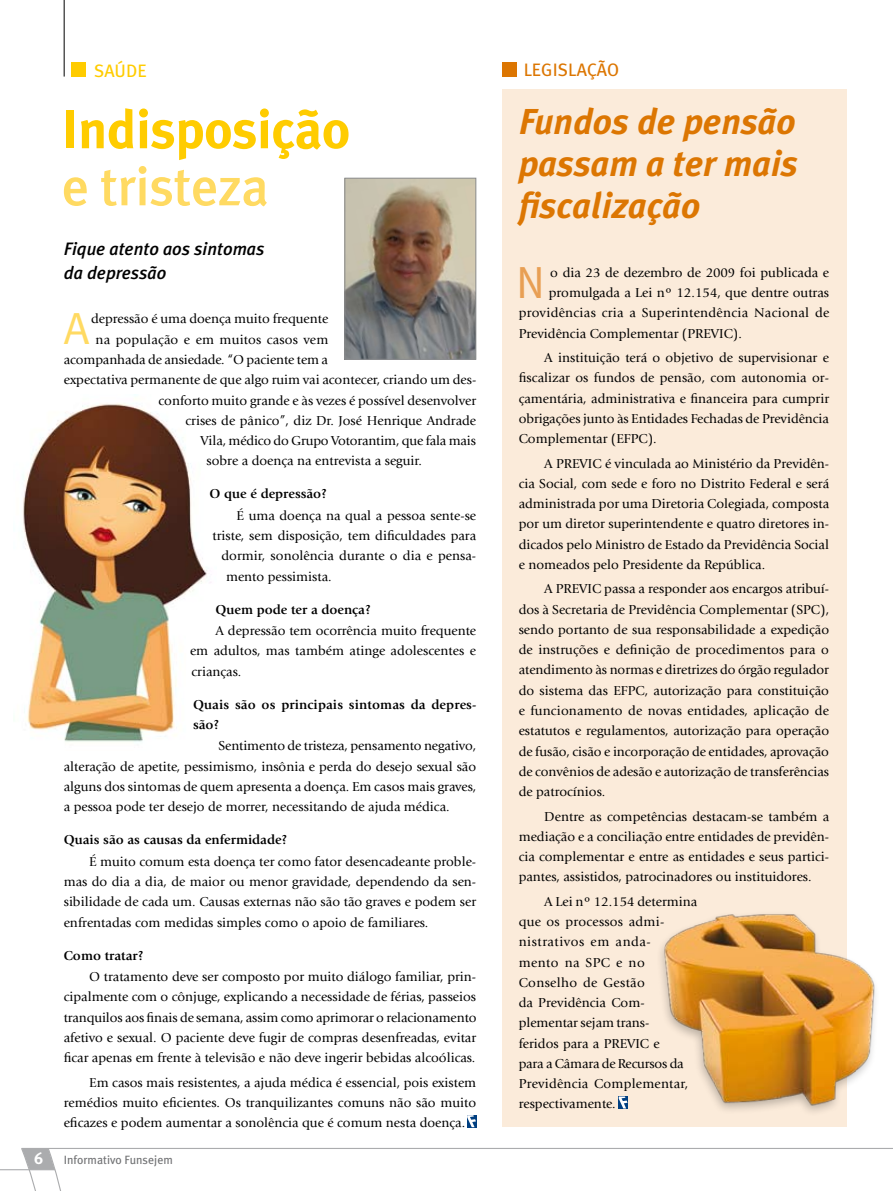
<style>
.page{position:relative;width:893px;height:1191px;background:#fff}
.page>*{position:absolute;margin:0;border:0;box-sizing:border-box;transform-origin:0 0}
.t1{font:700 54px "Meta Plus";letter-spacing:-.01em;color:#fc0}
.t2{font:500 54px "Meta Plus";letter-spacing:-.01em;color:#ffda62}
.t3{font:45px "Meta Plus Normal";color:#ffda62}
.t4{font:45px "Meta Plus Normal";color:#e89f54}
.t5{font:italic 700 36px/42px "Meta Plus";color:#dc7602;text-align:justify}
.t6{font:italic 500 18px/24px "Meta Plus";color:#000}
.t7{font:18px "Meta Plus";color:#dc7602}
.t8{font:18px "Meta Plus";color:#fc0}
.t9{font:13.5px/20.2px "Giovanni";color:#000;text-align:justify}
.t10{font:700 13.5px/20.2px "Giovanni";color:#000}
.t11{font:13.5px "Giovanni";letter-spacing:.02em;color:#000}
.t12{font:12px "Meta Plus";color:#707173}
.s1{font-weight:700;font-size:16.5px;color:#fff}
</style>
<div class="page">
<img style="left:23px;top:394px;width:188px;height:348px">
<img style="left:346px;top:180px;width:128px;height:178px">
<div style="left:344px;top:178px;width:132px;height:182px;border:1px solid #8b8c8e"></div>
<div style="left:502px;top:90px;width:344px;height:1037px;background:#fbebda"></div>
<img style="left:627px;top:881px;width:248px;height:246px">
<svg style="left:20px;top:1148px;width:41px;height:43px"></svg>
<hr style="left:0;top:1169px;width:55px;height:1px;background:#abacae">
<hr style="left:22px;top:1147px;width:871px;height:2px;background:#abacae">
<hr style="left:64px;top:0;width:1px;height:77px;background:#000">
<div style="left:71px;top:62px;width:15px;height:15px;background:#fc0"></div>
<div style="left:502px;top:62px;width:15px;height:15px;background:#dc7602"></div>
<svg style="left:619px;top:1096px;width:9px;height:12px"></svg>
<svg style="left:467px;top:1115px;width:9px;height:12px"></svg>
<h3 class="t8" style="left:94px;top:60px;width:54px">SAÚ DE</h3>
<h3 class="t7" style="left:524px;top:59px;width:95px">LEGISLAÇÃO</h3>
<h1 class="t1" style="left:62px;top:98px;width:290px">Indisposição</h1>
<h1 class="t2" style="left:62px;top:155px;width:209px">e tristeza</h1>
<h3 class="t5" style="left:519px;top:101px;width:281px">Fundos de pensão passam a ter mais fiscalização</h3>
<h3 class="t6" style="left:64px;top:236px;width:202px">Fique atento aos sintomas da depressão</h3>
<p class="t9" style="left:91px;top:309px;width:239px">depressão é uma doença muito frequente</p>
<p class="t9" style="left:96px;top:329px;width:234px">na população e em muitos casos vem</p>
<p class="t9" style="left:64px;top:349px;width:266px">acompanhada de ansiedade. “O paciente tem a</p>
<p class="t9" style="left:64px;top:370px;width:414px">expectativa permanente de que algo ruim vai acontecer, criando um des-</p>
<p class="t9" style="left:159px;top:390px;width:319px">conforto muito grande e às vezes é possível desenvolver</p>
<p class="t9" style="left:186px;top:410px;width:292px">crises de pânico”, diz Dr. José Henrique Andrade</p>
<p class="t9" style="left:201px;top:430px;width:277px">Vila, médico do Grupo Votorantim, que fala mais</p>
<p class="t9" style="left:207px;top:451px;width:217px">sobre a doença na entrevista a seguir.</p>
<p class="t10" style="left:210px;top:484px;width:119px">O que é depressão?</p>
<p class="t9" style="left:237px;top:505px;width:241px">É uma doença na qual a pessoa sente-se</p>
<p class="t9" style="left:213px;top:525px;width:265px">triste, sem disposição, tem dificuldades para</p>
<p class="t9" style="left:222px;top:546px;width:256px">dormir, sonolência durante o dia e pensa-</p>
<p class="t9" style="left:226px;top:566px;width:107px">mento pessimista.</p>
<p class="t10" style="left:216px;top:599px;width:157px">Quem pode ter a doença?</p>
<p class="t9" style="left:190px;top:621px;width:288px;text-indent:26px">A depressão tem ocorrência muito frequente em adultos, mas também atinge adolescentes e crianças.</p>
<p class="t10" style="left:193px;top:694px;width:285px">Quais são os principais sintomas da depres&shy;são?</p>
<p class="t9" style="left:64px;top:736px;width:414px;text-indent:155px">Sentimento de tristeza, pensamento negativo, alteração de apetite, pessimismo, insônia e perda do desejo sexual são alguns dos sintomas de quem apresenta a doença. Em casos mais graves, a pessoa pode ter desejo de morrer, necessitando de ajuda médica.</p>
<p class="t10" style="left:64px;top:829px;width:225px">Quais são as causas da enfermidade?</p>
<p class="t9" style="left:64px;top:851px;width:414px;text-indent:26px">É muito comum esta doença ter como fator desencadeante proble&shy;mas do dia a dia, de maior ou menor gravidade, dependendo da sen&shy;sibilidade de cada um. Causas externas não são tão graves e podem ser enfrentadas com medidas simples como o apoio de familiares.</p>
<p class="t10" style="left:64px;top:945px;width:81px">Como tratar?</p>
<p class="t9" style="left:64px;top:966px;width:414px;text-indent:26px">O tratamento deve ser composto por muito diálogo familiar, prin&shy;cipalmente com o cônjuge, explicando a necessidade de férias, passeios tranquilos aos finais de semana, assim como aprimorar o relacionamento afetivo e sexual. O paciente deve fugir de compras desenfreadas, evitar ficar apenas em frente à televisão e não deve ingerir bebidas alcoólicas.</p>
<p class="t9" style="left:64px;top:1072px;width:414px;text-indent:26px">Em casos mais resistentes, a ajuda médica é essencial, pois existem remédios muito eficientes. Os tranquilizantes comuns não são muito eficazes e podem aumentar a sonolência que é comum nesta doença.</p>
<h2 class="t3" style="left:64px;top:302px;width:27px">A</h2>
<p class="t12" style="left:34px;top:1152px;width:140px"><span class="s1">6</span> Informativo Funsejem</p>
<h2 class="t4" style="left:516px;top:256px;width:30px">N</h2>
<p class="t9" style="left:550px;top:262px;width:280px">o dia 23 de dezembro de 2009 foi publicada e</p>
<p class="t9" style="left:549px;top:283px;width:282px">promulgada a Lei nº 12.154, que dentre outras</p>
<p class="t11" style="left:519px;top:305px;width:312px">providências cria a Superintendência Nacional de</p>
<p class="t9" style="left:519px;top:323px;width:225px">Previdência Complementar (PREVIC).</p>
<p class="t9" style="left:519px;top:348px;width:312px;text-indent:26px">A instituição terá o objetivo de supervisionar e fiscalizar os fundos de pensão, com autonomia or&shy;çamentária, administrativa e financeira para cumprir obrigações junto às Entidades Fechadas de Previdência Complementar (EFPC).</p>
<p class="t9" style="left:519px;top:453px;width:312px;text-indent:26px">A PREVIC é vinculada ao Ministério da Previdên&shy;cia Social, com sede e foro no Distrito Federal e será administrada por uma Diretoria Colegiada, composta por um diretor superintendente e quatro diretores in&shy;dicados pelo Ministro de Estado da Previdência Social e nomeados pelo Presidente da República.</p>
<p class="t9" style="left:519px;top:579px;width:312px;text-indent:26px">A PREVIC passa a responder aos encargos atribuí&shy;dos à Secretaria de Previdência Complementar (SPC), sendo portanto de sua responsabilidade a expedição de instruções e definição de procedimentos para o atendimento às normas e diretrizes do órgão regulador do sistema das EFPC, autorização para constituição e funcionamento de novas entidades, aplicação de estatutos e regulamentos, autorização para operação de fusão, cisão e incorporação de entidades, aprovação de convênios de adesão e autorização de transferências de patrocínios.</p>
<p class="t9" style="left:519px;top:806px;width:312px;text-indent:26px">Dentre as competências destacam-se também a mediação e a conciliação entre entidades de previdên&shy;cia complementar e entre as entidades e seus partici&shy;pantes, assistidos, patrocinadores ou instituidores.</p>
<p class="t9" style="left:519px;top:891px;width:180px;text-align:left;text-indent:26px">A Lei nº 12.154 determina que os processos admi&shy;nistrativos em anda-<br>mento na SPC e no<br>Conselho de Gestão<br>da Previdência Com&shy;plementar sejam trans-<br>feridos para a PREVIC e<br>para a Câmara de Recursos da<br>Previdência Complementar, respectivamente.</p>
</div>
